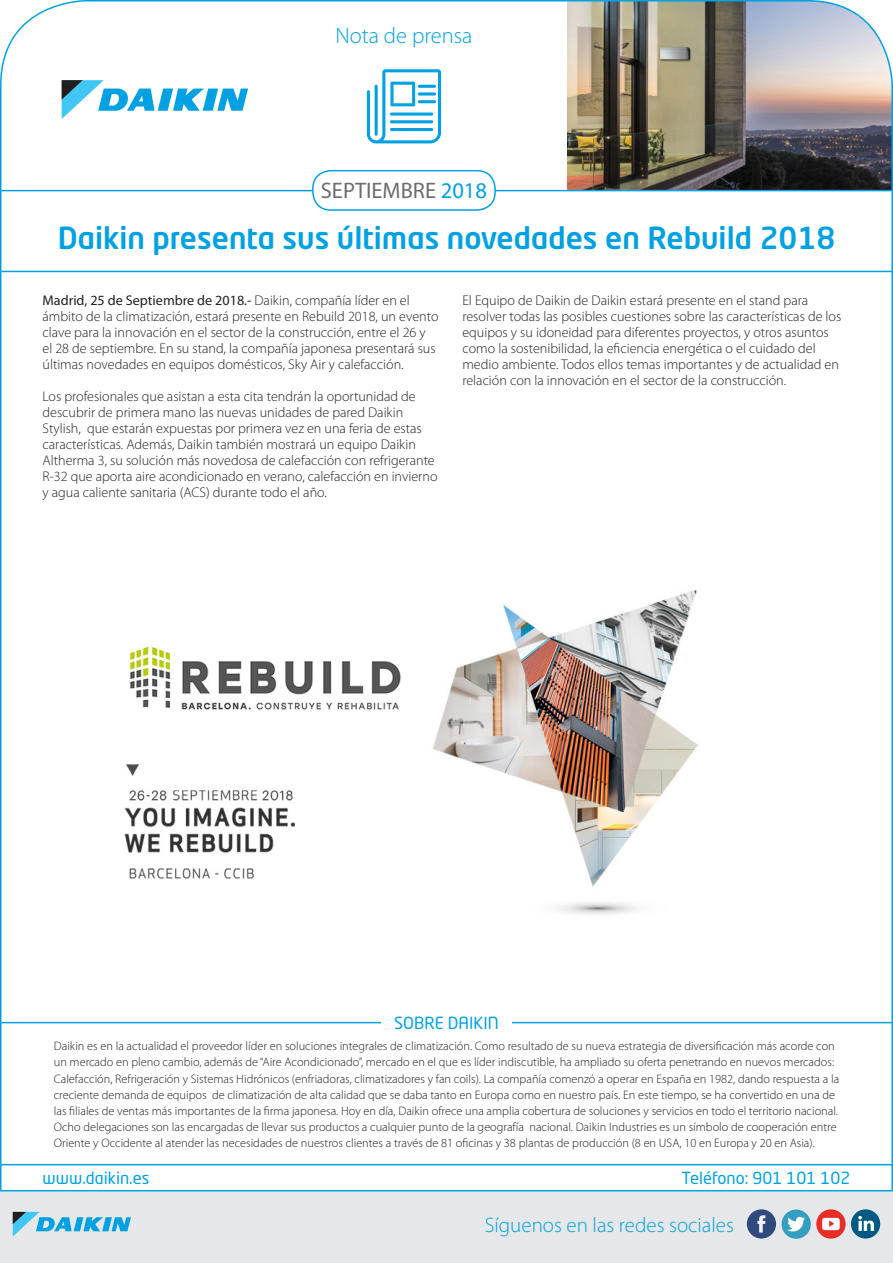
<style>
.page{position:relative;width:893px;height:1263px;background:#fff}
.page>*{position:absolute;margin:0;border:0;box-sizing:border-box;transform-origin:0 0}
.t1{font:500 30px "Neo Tech Std";color:#00a1e3}
.t2{font:22.5px "Myriad Pro";color:#6c6d70}
.t3{font:300 22.5px "Myriad Pro";color:#00a1e3}
.t4{font:300 21px "Myriad Pro";color:#00a1e3}
.t5{font:16.5px "Neo Tech Std";color:#00a1e3}
.t6{font:300 14.1px/16px "Myriad Pro";color:#231f20}
.t7{font:300 12.3px/16px "Myriad Pro";color:#231f20}
.s1{color:#00a1e3}
.s2{font-weight:400}
</style>
<div class="page">
<img style="left:567px;top:1px;width:323px;height:189px">
<hr style="left:0;top:190px;width:893px;height:1px;background:#00a1e3">
<hr style="left:0;top:271px;width:893px;height:1px;background:#00a1e3">
<svg style="left:367px;top:69px;width:74px;height:74px"></svg>
<hr style="left:375px;top:85px;width:3px;height:51px;background:#00a1e3;border-radius:2px">
<svg style="left:62px;top:80px;width:186px;height:39px"></svg>
<div style="left:313px;top:171px;width:182px;height:39px;background:#fff;border-radius:18px"></div>
<div style="left:312px;top:170px;width:184px;height:41px;border:2px solid #00a1e3;border-radius:18px"></div>
<div style="left:0;top:1165px;width:893px;height:98px;background:#e6e7e9"></div>
<div style="left:1px;top:1165px;width:891px;height:26px;background:#fff"></div>
<div style="left:0;top:1164px;width:893px;height:27px;border:2px solid #00a1e3"></div>
<hr style="left:0;top:1022px;width:893px;height:1px;background:#00a1e3">
<div style="left:381px;top:1016px;width:131px;height:13px;background:#fff"></div>
<svg style="left:13px;top:1212px;width:118px;height:24px"></svg>
<div style="left:851px;top:1209px;width:29px;height:29px;background:#005982;border-radius:50%"></div>
<svg style="left:858px;top:1216px;width:16px;height:15px"></svg>
<div style="left:782px;top:1209px;width:29px;height:30px;background:#339ec2;border-radius:50%"></div>
<svg style="left:787px;top:1217px;width:18px;height:14px"></svg>
<svg style="left:816px;top:1209px;width:30px;height:30px"></svg>
<svg style="left:822px;top:1218px;width:18px;height:12px"></svg>
<div style="left:747px;top:1209px;width:29px;height:29px;background:#304a7d;border-radius:50%"></div>
<svg style="left:757px;top:1215px;width:8px;height:17px"></svg>
<img style="left:124px;top:589px;width:574px;height:326px">
<p class="t3" style="left:335px;top:21px;width:138px">Nota de prensa</p>
<p class="t2" style="left:321px;top:176px;width:168px">SEPTIEMBRE <span class="s1">2018</span></p>
<p class="t1" style="left:58px;top:219px;width:779px">Daikin presenta sus últimas novedades en Rebuild 2018</p>
<p class="t6" style="left:43px;top:292px;width:398px"><span class="s2">Madrid, 25 de Septiembre de 2018.-</span> Daikin, compañía líder en el ámbito de la climatización, estará presente en Rebuild 2018, un evento clave para la innovación en el sector de la construcción, entre el 26 y el 28 de septiembre. En su stand, la compañía japonesa presentará sus últimas novedades en equipos domésticos, Sky Air y calefacción.</p>
<p class="t6" style="left:43px;top:388px;width:396px">Los profesionales que asistan a esta cita tendrán la oportunidad de descubrir de primera mano las nuevas unidades de pared Daikin Stylish, que estarán expuestas por primera vez en una feria de estas características. Además, Daikin también mostrará un equipo Daikin Altherma 3, su solución más novedosa de calefacción con refrigerante R-32 que aporta aire acondicionado en verano, calefacción en invierno y agua caliente sanitaria (ACS) durante todo el año.</p>
<p class="t6" style="left:462px;top:292px;width:380px">El Equipo de Daikin de Daikin estará presente en el stand para resolver todas las posibles cuestiones sobre las características de los equipos y su idoneidad para diferentes proyectos, y otros asuntos como la sostenibilidad, la eficiencia energética o el cuidado del medio ambiente. Todos ellos temas importantes y de actualidad en relación con la innovación en el sector de la construcción.</p>
<p class="t5" style="left:394px;top:1013px;width:106px">SOBRE DAIKIN</p>
<p class="t7" style="left:54px;top:1038px;width:787px">Daikin es en la actualidad el proveedor líder en soluciones integrales de climatización. Como resultado de su nueva estrategia de diversificación más acorde con un mercado en pleno cambio, además de “Aire Acondicionado”, mercado en el que es líder indiscutible, ha ampliado su oferta penetrando en nuevos mercados:<br>Calefacción, Refrigeración y Sistemas Hidrónicos (enfriadoras, climatizadores y fan coils). La compañía comenzó a operar en España en 1982, dando respuesta a la creciente demanda de equipos de climatización de alta calidad que se daba tanto en Europa como en nuestro país. En este tiempo, se ha convertido en una de las filiales de ventas más importantes de la firma japonesa. Hoy en día, Daikin ofrece una amplia cobertura de soluciones y servicios en todo el territorio nacional.<br>Ocho delegaciones son las encargadas de llevar sus productos a cualquier punto de la geografía nacional. Daikin Industries es un símbolo de cooperación entre Oriente y Occidente al atender las necesidades de nuestros clientes a través de 81 oficinas y 38 plantas de producción (8 en USA, 10 en Europa y 20 en Asia).</p>
<p class="t5" style="left:43px;top:1168px;width:108px">www.daikin.es</p>
<p class="t5" style="left:681px;top:1168px;width:171px">Teléfono: 901 101 102</p>
<p class="t4" style="left:485px;top:1212px;width:251px">Síguenos en las redes sociales</p>
</div>
